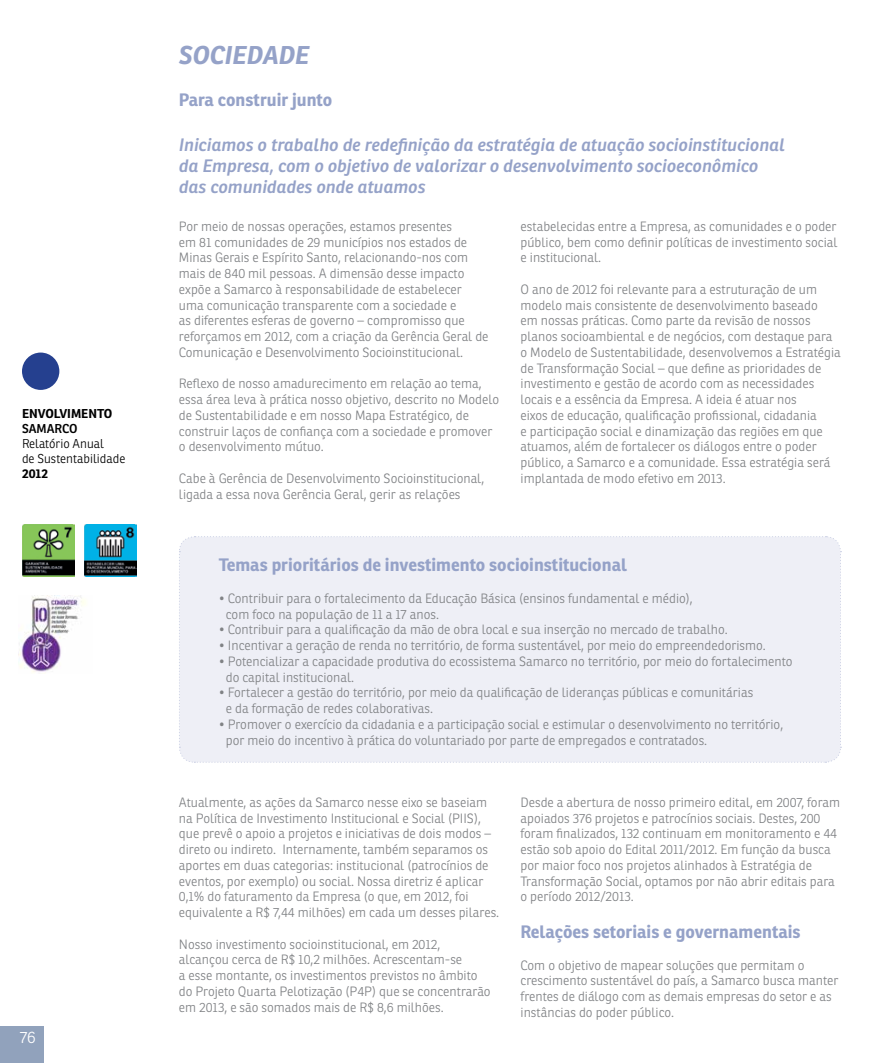
<style>
.page{position:relative;width:886px;height:1063px;background:#fff}
.page>*{position:absolute;margin:0;border:0;box-sizing:border-box;transform-origin:0 0}
.t1{font:italic 700 25px "Ronnia";color:#95a2c8}
.t2{font:italic 600 17.5px/21px "Ronnia";color:#95a2c8}
.t3{font:700 17.5px "Ronnia";color:#95a2c8}
.t4{font:300 16.25px "Ronnia";color:#fff}
.t5{font:300 13.12px/15.8px "Ronnia";color:#808285}
.t6{font:300 12.5px/15px "Ronnia";color:#000}
.t7{font:700 12.5px "Ronnia";color:#000}
.t8{font:600 12.5px "Ronnia";color:#000}
</style>
<div class="page">
<div style="left:0;top:1026px;width:44px;height:37px;background:#91a2bc"></div>
<div style="left:22px;top:353px;width:37px;height:37px;background:#25408f;border-radius:50%"></div>
<div style="left:179px;top:536px;width:662px;height:227px;background:#eeeff6"></div>
<img style="left:18px;top:596px;width:68px;height:76px">
<img style="left:22px;top:524px;width:52px;height:53px">
<img style="left:85px;top:524px;width:52px;height:53px">
<p class="t7" style="left:22px;top:406px;width:92px">Envolvimento</p>
<p class="t8" style="left:22px;top:421px;width:57px">SAMARCO</p>
<p class="t6" style="left:22px;top:436px;width:105px">Relatório Anual<br>de Sustentabilidade</p>
<p class="t7" style="left:22px;top:466px;width:28px">2012</p>
<p class="t4" style="left:20px;top:1027px;width:17px">76</p>
<h1 class="t1" style="left:179px;top:39px;width:132px">SOCIEDADE</h1>
<h2 class="t3" style="left:179px;top:89px;width:155px">Para construir junto</h2>
<h2 class="t2" style="left:179px;top:135px;width:607px">Iniciamos o trabalho de redefinição da estratégia de atuação socioinstitucional da Empresa, com o objetivo de valorizar o desenvolvimento socioeconômico das comunidades onde atuamos</h2>
<p class="t5" style="left:179px;top:218px;width:311px">Por meio de nossas operações, estamos presentes<br>em 81 comunidades de 29 municípios nos estados de Minas Gerais e Espírito Santo, relacionando-nos com mais de 840 mil pessoas. A dimensão desse impacto expõe a Samarco à responsabilidade de estabelecer uma comunicação transparente com a sociedade e<br>as diferentes esferas de governo – compromisso que reforçamos em 2012, com a criação da Gerência Geral de Comunicação e Desenvolvimento Socioinstitucional.</p>
<p class="t5" style="left:179px;top:376px;width:322px">Reflexo de nosso amadurecimento em relação ao tema, essa área leva à prática nosso objetivo, descrito no Modelo de Sustentabilidade e em nosso Mapa Estratégico, de construir laços de confiança com a sociedade e promover o desenvolvimento mútuo.</p>
<p class="t5" style="left:179px;top:470px;width:307px">Cabe à Gerência de Desenvolvimento Socioinstitucional, ligada a essa nova Gerência Geral, gerir as relações</p>
<p class="t5" style="left:520px;top:218px;width:318px;text-align:justify">estabelecidas entre a Empresa, as comunidades e o poder público, bem como definir políticas de investimento social e institucional.</p>
<p class="t5" style="left:520px;top:281px;width:322px">O ano de 2012 foi relevante para a estruturação de um modelo mais consistente de desenvolvimento baseado<br>em nossas práticas. Como parte da revisão de nossos planos socioambiental e de negócios, com destaque para o Modelo de Sustentabilidade, desenvolvemos a Estratégia de Transformação Social – que define as prioridades de investimento e gestão de acordo com as necessidades locais e a essência da Empresa. A ideia é atuar nos<br>eixos de educação, qualificação profissional, cidadania<br>e participação social e dinamização das regiões em que atuamos, além de fortalecer os diálogos entre o poder público, a Samarco e a comunidade. Essa estratégia será implantada de modo efetivo em 2013.</p>
<h2 class="t3" style="left:219px;top:554px;width:410px">Temas prioritários de investimento socioinstitucional</h2>
<p class="t5" style="left:226px;top:590px;width:468px;text-indent:-7px">• Contribuir para o fortalecimento da Educação Básica (ensinos fundamental e médio), com foco na população de 11 a 17 anos.</p>
<p class="t5" style="left:219px;top:622px;width:511px">• Contribuir para a qualificação da mão de obra local e sua inserção no mercado de trabalho.</p>
<p class="t5" style="left:219px;top:637px;width:549px">• Incentivar a geração de renda no território, de forma sustentável, por meio do empreendedorismo.</p>
<p class="t5" style="left:226px;top:653px;width:568px;text-indent:-7px">• Potencializar a capacidade produtiva do ecossistema Samarco no território, por meio do fortalecimento do capital institucional.</p>
<p class="t5" style="left:226px;top:685px;width:529px;text-indent:-7px">• Fortalecer a gestão do território, por meio da qualificação de lideranças públicas e comunitárias e da formação de redes colaborativas.</p>
<p class="t5" style="left:226px;top:716px;width:559px;text-indent:-7px">• Promover o exercício da cidadania e a participação social e estimular o desenvolvimento no território, por meio do incentivo à prática do voluntariado por parte de empregados e contratados.</p>
<p class="t5" style="left:179px;top:794px;width:322px">Atualmente, as ações da Samarco nesse eixo se baseiam na Política de Investimento Institucional e Social (PIIS), que prevê o apoio a projetos e iniciativas de dois modos – direto ou indireto. Internamente, também separamos os aportes em duas categorias: institucional (patrocínios de eventos, por exemplo) ou social. Nossa diretriz é aplicar 0,1% do faturamento da Empresa (o que, em 2012, foi equivalente a R$ 7,44 milhões) em cada um desses pilares.</p>
<p class="t5" style="left:179px;top:936px;width:313px">Nosso investimento socioinstitucional, em 2012, alcançou cerca de R$ 10,2 milhões. Acrescentam-se<br>a esse montante, os investimentos previstos no âmbito do Projeto Quarta Pelotização (P4P) que se concentrarão em 2013, e são somados mais de R$ 8,6 milhões.</p>
<p class="t5" style="left:520px;top:794px;width:321px">Desde a abertura de nosso primeiro edital, em 2007, foram apoiados 376 projetos e patrocínios sociais. Destes, 200 foram finalizados, 132 continuam em monitoramento e 44 estão sob apoio do Edital 2011/2012. Em função da busca por maior foco nos projetos alinhados à Estratégia de Transformação Social, optamos por não abrir editais para o período 2012/2013.</p>
<h2 class="t3" style="left:520px;top:921px;width:282px">Relações setoriais e governamentais</h2>
<p class="t5" style="left:520px;top:957px;width:319px">Com o objetivo de mapear soluções que permitam o crescimento sustentável do país, a Samarco busca manter frentes de diálogo com as demais empresas do setor e as instâncias do poder público.</p>
</div>
